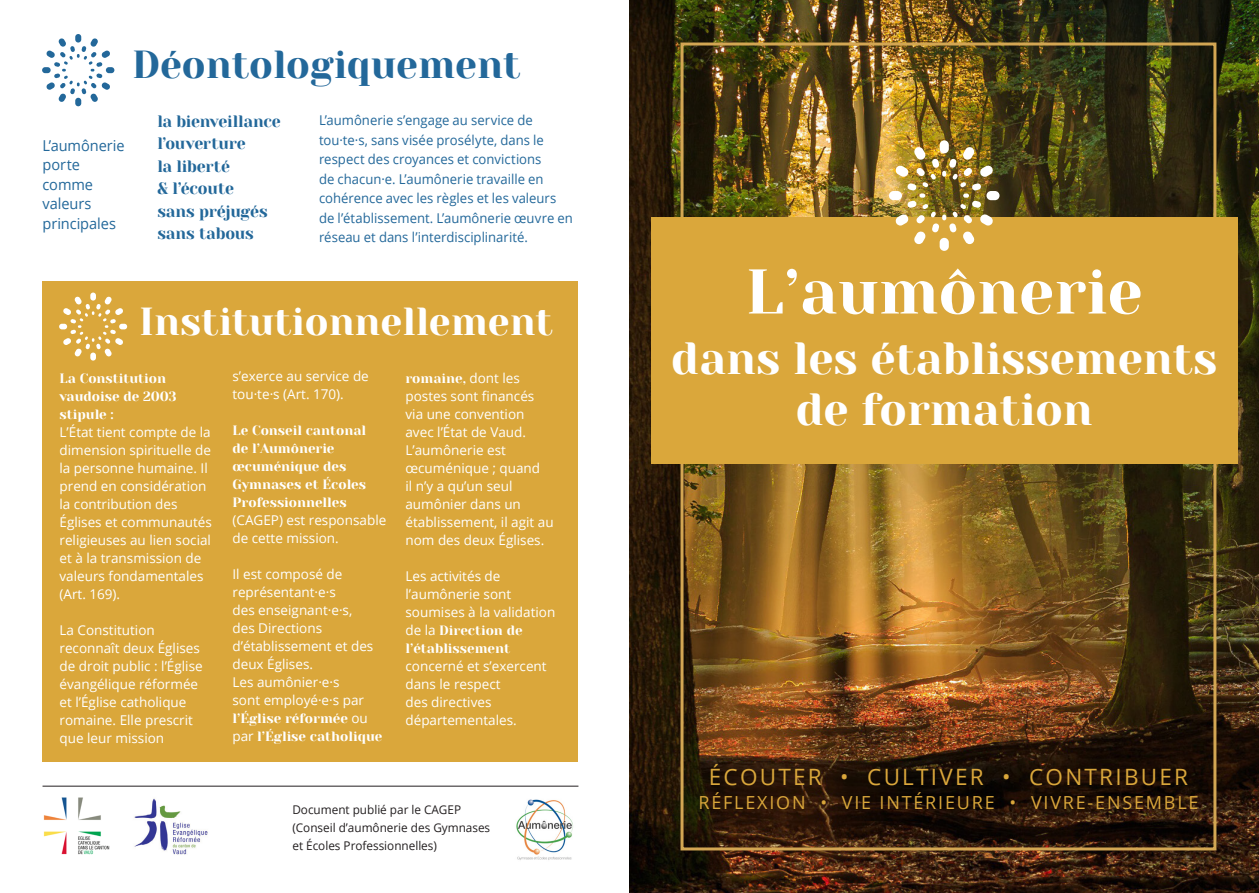
<style>
.page{position:relative;width:1259px;height:893px;background:#fff}
.page>*{position:absolute;margin:0;border:0;box-sizing:border-box;transform-origin:0 0}
.t1{font:63px "Yeseva One";color:#fff}
.t2{font:45px/51px "Yeseva One";color:#fff;text-align:center}
.t3{font:39px "Yeseva One";color:#fff}
.t4{font:39px "Yeseva One";color:#23689a}
.t5{font:22.5px "Open Sans";letter-spacing:.1em;color:#daa73b}
.t6{font:18px "Open Sans";letter-spacing:.1em;color:#daa73b}
.t7{font:16.5px/22.5px "Yeseva One";letter-spacing:-.01em;color:#23689a}
.t8{font:15px/19.5px "Open Sans";letter-spacing:-.005em;color:#23689a}
.t9{font:13.5px/18px "Open Sans";color:#fff}
.t10{font:13.5px/19.5px "Open Sans";color:#23689a}
.t11{font:13.5px/18px "Yeseva One";color:#fff}
.t12{font:12px/18px "Open Sans";color:#231f20}
.s1{font-family:"Open Sans"}
</style>
<div class="page">
<img style="left:629px;top:0;width:630px;height:893px">
<div style="left:680px;top:43px;width:536px;height:807px;border:3px solid #d3a653"></div>
<div style="left:651px;top:217px;width:586px;height:246px;background:#daa73b"></div>
<div style="left:939px;top:140px;width:10px;height:13px;background:#fff;border-radius:5px"></div>
<div style="left:939px;top:238px;width:10px;height:13px;background:#fff;border-radius:5px"></div>
<div style="left:889px;top:191px;width:13px;height:9px;background:#fff;border-radius:5px"></div>
<div style="left:986px;top:191px;width:13px;height:9px;background:#fff;border-radius:5px"></div>
<img style="left:895px;top:146px;width:98px;height:98px">
<div style="left:75px;top:34px;width:6px;height:9px;background:#23689a;border-radius:3px"></div>
<div style="left:75px;top:98px;width:6px;height:8px;background:#23689a;border-radius:3px"></div>
<div style="left:42px;top:67px;width:9px;height:6px;background:#23689a;border-radius:3px"></div>
<div style="left:106px;top:67px;width:8px;height:6px;background:#23689a;border-radius:3px"></div>
<svg style="left:46px;top:38px;width:64px;height:64px"></svg>
<div style="left:43px;top:282px;width:535px;height:480px;background:#daa73b"></div>
<div style="left:90px;top:293px;width:6px;height:8px;background:#fff;border-radius:3px"></div>
<div style="left:90px;top:353px;width:6px;height:8px;background:#fff;border-radius:3px"></div>
<div style="left:59px;top:324px;width:8px;height:5px;background:#fff;border-radius:3px"></div>
<div style="left:119px;top:324px;width:8px;height:5px;background:#fff;border-radius:3px"></div>
<svg style="left:63px;top:296px;width:60px;height:60px"></svg>
<img style="left:134px;top:798px;width:74px;height:57px">
<img style="left:43px;top:797px;width:67px;height:58px">
<hr style="left:43px;top:786px;width:535px;height:1px;background:#231f20">
<img style="left:516px;top:799px;width:57px;height:61px">
<h3 class="t4" style="left:132px;top:43px;width:390px">Déontologiquement</h3>
<p class="t8" style="left:43px;top:135px;width:84px">L’aumônerie porte comme valeurs principales</p>
<p class="t7" style="left:157px;top:110px;width:125px">la bienveillance l’ouverture<br>la liberté<br>&amp; l’écoute<br>sans préjugés sans tabous</p>
<p class="t10" style="left:319px;top:110px;width:255px">L’aumônerie s’engage au service de tou·te·s, sans visée prosélyte, dans le respect des croyances et convictions<br>de chacun·e. L’aumônerie travaille en cohérence avec les règles et les valeurs de l’établissement. L’aumônerie œuvre en réseau et dans l’interdisciplinarité.</p>
<h3 class="t3" style="left:139px;top:299px;width:415px">Institutionnellement</h3>
<p class="t11" style="left:60px;top:370px;width:119px">La Constitution vaudoise de 2003 stipule :</p>
<p class="t9" style="left:60px;top:423px;width:154px">L’État tient compte de la dimension spirituelle de la personne humaine. Il prend en considération la contribution des<br>Églises et communautés religieuses au lien social et à la transmission de valeurs fondamentales (Art. 169).</p>
<p class="t9" style="left:60px;top:621px;width:145px">La Constitution reconnaît deux Églises de droit public : l’Église évangélique réformée et l’Église catholique romaine. Elle prescrit que leur mission</p>
<p class="t9" style="left:232px;top:367px;width:138px">s’exerce au service de tou·te·s (Art. 170).</p>
<p class="t11" style="left:232px;top:422px;width:135px">Le Conseil cantonal de l’Aumônerie œcuménique des<br>Gymnases et Écoles<br>Professionnelles</p>
<p class="t9" style="left:232px;top:511px;width:155px">(CAGEP) est responsable de cette mission.</p>
<p class="t9" style="left:232px;top:565px;width:142px">Il est composé de représentant·e·s<br>des enseignant·e·s, des Directions d’établissement et des deux Églises.<br>Les aumônier·e·s<br>sont employé·e·s par</p>
<p class="t11" style="left:232px;top:710px;width:151px">l’Église réformée <span class="s1">ou par</span> l’Église catholique</p>
<p class="t11" style="left:405px;top:370px;width:116px">romaine, <span class="s1">dont les</span></p>
<p class="t9" style="left:405px;top:387px;width:150px">postes sont financés via une convention avec l’État de Vaud.<br>L’aumônerie est œcuménique ; quand<br>il n’y a qu’un seul aumônier dans un établissement, il agit au nom des deux Églises.</p>
<p class="t9" style="left:405px;top:567px;width:151px">Les activités de l’aumônerie sont soumises à la validation</p>
<p class="t11" style="left:405px;top:622px;width:119px"><span class="s1">de la</span> Direction de l’établissement</p>
<p class="t9" style="left:405px;top:657px;width:143px">concerné et s’exercent dans le respect<br>des directives départementales.</p>
<p class="t12" style="left:292px;top:800px;width:199px">Document publié par le CAGEP (Conseil d’aumônerie des Gymnases et Écoles Professionnelles)</p>
<h1 class="t1" style="left:745px;top:256px;width:398px">L’aumônerie</h1>
<h2 class="t2" style="left:671px;top:333px;width:548px">dans les établissements de formation</h2>
<h3 class="t5" style="left:709px;top:761px;width:481px">ÉCOUTER • CULTIVER • CONTRIBUER</h3>
<h3 class="t6" style="left:698px;top:790px;width:502px">RÉFLEXION • VIE INTÉRIEURE • VIVRE-ENSEMBLE</h3>
</div>
